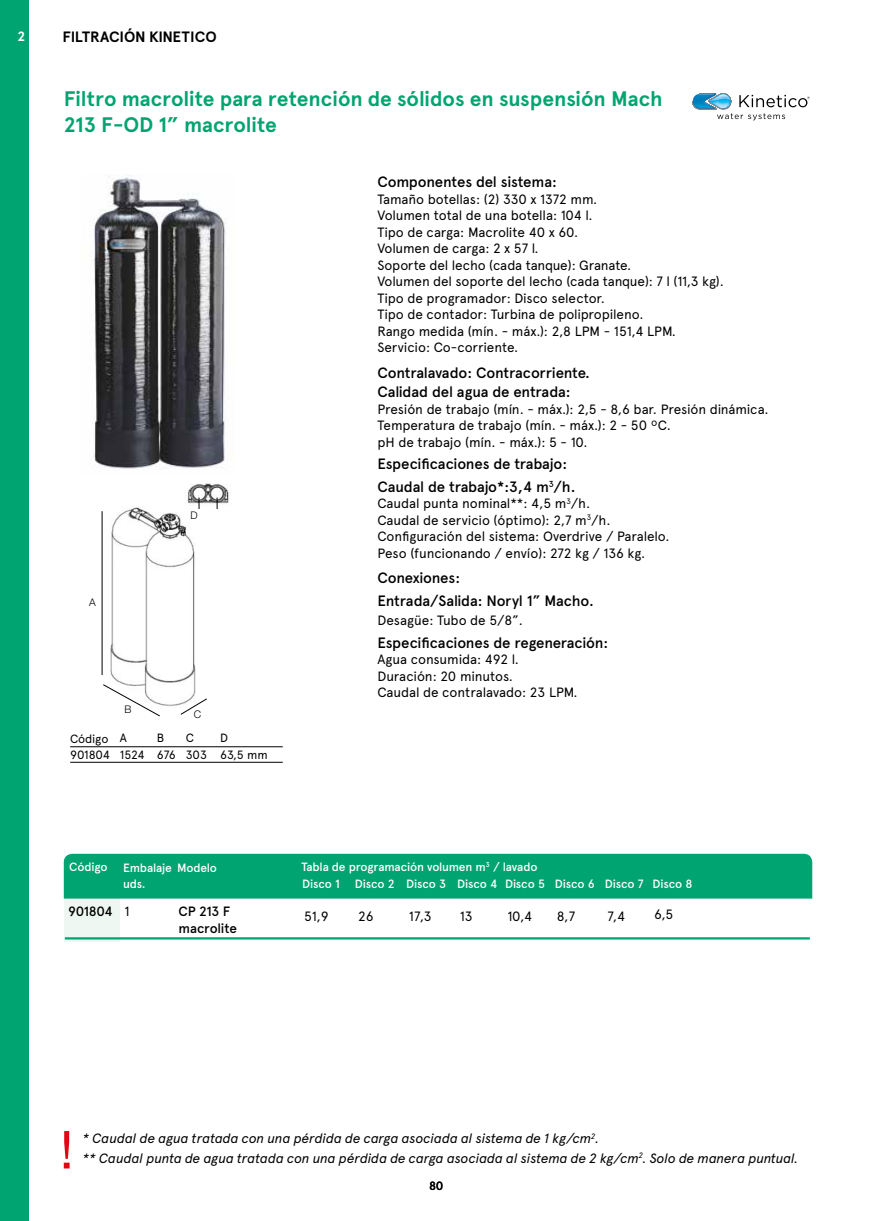
<style>
.page{position:relative;width:893px;height:1221px;background:#fff}
.page>*{position:absolute;margin:0;border:0;box-sizing:border-box;transform-origin:0 0}
.t1{font:700 21px/25.2px "Apercu Pro";letter-spacing:-.005em;color:#00a470}
.t2{font:500 15px/22.5px "Apercu Pro";letter-spacing:-.02em;color:#000}
.t3{font:700 15px "Apercu Pro";letter-spacing:-.005em;color:#000}
.t4{font:13.5px/16.5px "Apercu Pro";letter-spacing:-.01em;color:#000}
.t5{font:italic 13.5px/19.5px "Apercu Pro";letter-spacing:-.01em;color:#000}
.t6{font:500 13.5px/16.5px "Apercu Pro";letter-spacing:-.025em;color:#000}
.t7{font:700 13.5px "Apercu Pro";color:#fff}
.t8{font:500 12px/16.5px "Apercu Pro";letter-spacing:-.015em;color:#fff}
.t9{font:12px/16.5px "Apercu Pro";letter-spacing:-.01em;color:#000}
.t10{font:500 12px "Apercu Pro";color:#000}
.t11{font:300 10.5px "Helvetica Neue LT Std";color:#000}
.s1{font-weight:400}
</style>
<div class="page">
<div style="left:64px;top:897px;width:56px;height:45px;background:#eef7f2"></div>
<div style="left:64px;top:853px;width:748px;height:45px;background:#00a470"></div>
<svg style="left:64px;top:1131px;width:6px;height:37px"></svg>
<img style="left:91px;top:175px;width:144px;height:294px">
<hr style="left:70px;top:746px;width:213px;height:1px;background:#000">
<hr style="left:70px;top:762px;width:213px;height:1px;background:#000">
<img style="left:110px;top:483px;width:119px;height:224px">
<svg style="left:103px;top:684px;width:57px;height:32px"></svg>
<svg style="left:180px;top:698px;width:27px;height:16px"></svg>
<svg style="left:199px;top:497px;width:1px;height:12px"></svg>
<svg style="left:217px;top:497px;width:1px;height:12px"></svg>
<hr style="left:102px;top:511px;width:1px;height:164px;background:#000">
<hr style="left:65px;top:937px;width:745px;height:2px;background:#00a470">
<svg style="left:693px;top:94px;width:117px;height:26px"></svg>
<div style="left:0;top:0;width:28px;height:1220px;background:#00a470"></div>
<p class="t7" style="left:17px;top:26px;width:9px">2</p>
<p class="t3" style="left:63px;top:25px;width:156px">FILTRACIÓN KINETICO</p>
<h1 class="t1" style="left:64px;top:86px;width:600px">Filtro macrolite para retención de sólidos en suspensión Mach<br>213 F-OD 1” macrolite</h1>
<p class="t11" style="left:89px;top:595px;width:8px">A</p>
<p class="t11" style="left:124px;top:702px;width:9px">B</p>
<p class="t11" style="left:191px;top:508px;width:9px">D</p>
<p class="t11" style="left:194px;top:708px;width:9px">C</p>
<p class="t9" style="left:70px;top:729px;width:41px">Código<br>901804</p>
<p class="t9" style="left:120px;top:729px;width:26px">A<br>1524</p>
<p class="t9" style="left:157px;top:729px;width:20px">B<br>676</p>
<p class="t9" style="left:186px;top:729px;width:23px">C<br>303</p>
<p class="t9" style="left:220px;top:729px;width:49px">D<br>63,5 mm</p>
<p class="t2" style="left:377px;top:170px;width:181px">Componentes del sistema:</p>
<p class="t4" style="left:377px;top:190px;width:348px">Tamaño botellas: (2) 330 x 1372 mm.<br>Volumen total de una botella: 104 l.<br>Tipo de carga: Macrolite 40 x 60.<br>Volumen de carga: 2 x 57 l.<br>Soporte del lecho (cada tanque): Granate.<br>Volumen del soporte del lecho (cada tanque): 7 l (11,3 kg).<br>Tipo de programador: Disco selector.<br>Tipo de contador: Turbina de polipropileno.<br>Rango medida (mín. - máx.): 2,8 LPM - 151,4 LPM.<br>Servicio: Co-corriente.</p>
<p class="t2" style="left:377px;top:362px;width:214px;line-height:19.5px">Contralavado: Contracorriente.<br>Calidad del agua de entrada:</p>
<p class="t4" style="left:377px;top:400px;width:393px">Presión de trabajo (mín. - máx.): 2,5 - 8,6 bar. Presión dinámica.<br>Temperatura de trabajo (mín. - máx.): 2 - 50 ºC.<br>pH de trabajo (mín. - máx.): 5 - 10.</p>
<p class="t2" style="left:377px;top:452px;width:200px">Especificaciones de trabajo:<br>Caudal de trabajo*:3,4 m<sup>3</sup>/h.</p>
<p class="t4" style="left:377px;top:494px;width:294px">Caudal punta nominal**: 4,5 m<sup>3</sup>/h.<br>Caudal de servicio (óptimo): 2,7 m<sup>3</sup>/h.<br>Configuración del sistema: Overdrive / Paralelo.<br>Peso (funcionando / envío): 272 kg / 136 kg.</p>
<p class="t2" style="left:377px;top:566px;width:218px">Conexiones:<br>Entrada/Salida: Noryl 1” Macho.</p>
<p class="t4" style="left:377px;top:611px;width:147px">Desagüe: Tubo de 5/8”.</p>
<p class="t2" style="left:377px;top:630px;width:232px">Especificaciones de regeneración:</p>
<p class="t4" style="left:377px;top:650px;width:202px">Agua consumida: 492 l.<br>Duración: 20 minutos.<br>Caudal de contralavado: 23 LPM.</p>
<p class="t8" style="left:69px;top:857px;width:40px">Código</p>
<p class="t8" style="left:123px;top:858px;width:96px">Embalaje Modelo uds.</p>
<p class="t8" style="left:301px;top:858px;width:238px">Tabla de programación volumen m<sup>3</sup> / lavado<br>Disco 1</p>
<p class="t8" style="left:355px;top:874px;width:339px">Disco 2 Disco 3 Disco 4 Disco 5 Disco 6 Disco 7 Disco 8</p>
<p class="t6" style="left:68px;top:902px;width:63px">901804 <span class="s1">1</span></p>
<p class="t6" style="left:179px;top:902px;width:60px">CP 213 F macrolite</p>
<p class="t4" style="left:304px;top:907px;width:26px">51,9</p>
<p class="t4" style="left:358px;top:907px;width:17px">26</p>
<p class="t4" style="left:409px;top:907px;width:24px">17,3</p>
<p class="t4" style="left:460px;top:907px;width:14px">13</p>
<p class="t4" style="left:507px;top:907px;width:26px">10,4</p>
<p class="t4" style="left:557px;top:907px;width:20px">8,7</p>
<p class="t4" style="left:607px;top:907px;width:19px">7,4</p>
<p class="t4" style="left:654px;top:905px;width:21px">6,5</p>
<p class="t5" style="left:83px;top:1127px;width:717px">* Caudal de agua tratada con una pérdida de carga asociada al sistema de 1 kg/cm<sup>2</sup>.<br>** Caudal punta de agua tratada con una pérdida de carga asociada al sistema de 2 kg/cm<sup>2</sup>. Solo de manera puntual.</p>
<p class="t10" style="left:429px;top:1176px;width:16px">80</p>
</div>
